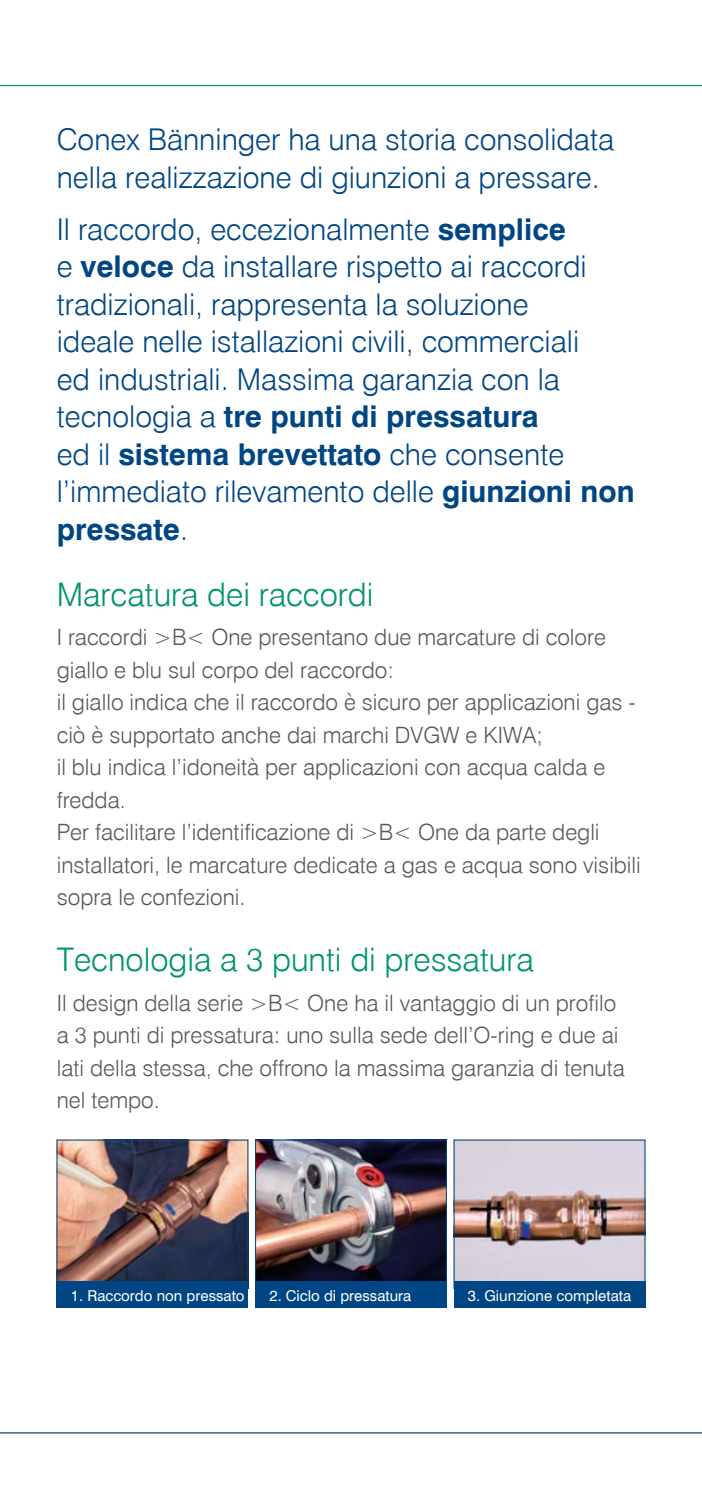
<style>
.page{position:relative;width:702px;height:1489px;background:#fff}
.page>*{position:absolute;margin:0;border:0;box-sizing:border-box;transform-origin:0 0}
.Heading{font:300 32.5px "Swiss 721 BT";color:#009370}
.Body_Intro{font:300 30px/37.5px "Swiss 721 BT";color:#004684}
.Body_Text{font:300 22.5px/32.5px "Swiss 721 BT";color:#57585a}
.t1{font:15px "Swiss 721 BT";color:#fff}
.s1{font-weight:700}
</style>
<div class="page">
<hr style="left:0;top:1431px;width:702px;height:2px;background:#004684">
<hr style="left:0;top:85px;width:702px;height:1px;background:#009370">
<img style="left:59px;top:1141px;width:187px;height:140px">
<div style="left:57px;top:1139px;width:191px;height:149px;border:1px solid #004684"></div>
<img style="left:257px;top:1141px;width:187px;height:140px">
<div style="left:255px;top:1139px;width:191px;height:149px;border:1px solid #004684"></div>
<img style="left:456px;top:1141px;width:187px;height:140px">
<div style="left:57px;top:1281px;width:191px;height:26px;background:#004684"></div>
<div style="left:255px;top:1281px;width:191px;height:26px;background:#004684"></div>
<div style="left:454px;top:1281px;width:191px;height:26px;background:#004684"></div>
<p class="Body_Intro" style="left:57px;top:121px;width:559px">Conex Bänninger ha una storia consolidata nella realizzazione di giunzioni a pressare.</p>
<p class="Body_Intro" style="left:57px;top:210px;width:579px">Il raccordo, eccezionalmente <span class="s1">semplice<br></span>e <span class="s1">veloce</span> da installare rispetto ai raccordi tradizionali, rappresenta la soluzione<br>ideale nelle istallazioni civili, commerciali<br>ed industriali. Massima garanzia con la tecnologia a <span class="s1">tre punti di pressatura<br></span>ed il <span class="s1">sistema brevettato</span> che consente l’immediato rilevamento delle <span class="s1">giunzioni non pressate</span>.</p>
<p class="Heading" style="left:57px;top:574px;width:318px">Marcatura dei raccordi</p>
<p class="Body_Text" style="left:57px;top:621px;width:585px">I raccordi &gt;B&lt; One presentano due marcature di colore giallo e blu sul corpo del raccordo:<br>il giallo indica che il raccordo è sicuro per applicazioni gas - ciò è supportato anche dai marchi DVGW e KIWA;<br>il blu indica l’idoneità per applicazioni con acqua calda e fredda.<br>Per facilitare l’identificazione di &gt;B&lt; One da parte degli installatori, le marcature dedicate a gas e acqua sono visibili sopra le confezioni.</p>
<p class="Heading" style="left:57px;top:940px;width:478px">Tecnologia a 3 punti di pressatura</p>
<p class="Body_Text" style="left:57px;top:986px;width:569px">Il design della serie &gt;B&lt; One ha il vantaggio di un profilo a 3 punti di pressatura: uno sulla sede dell’O-ring e due ai lati della stessa, che offrono la massima garanzia di tenuta nel tempo.</p>
<p class="t1" style="left:71px;top:1285px;width:175px">1. Raccordo non pressato</p>
<p class="t1" style="left:269px;top:1285px;width:143px">2. Ciclo di pressatura</p>
<p class="t1" style="left:468px;top:1285px;width:165px">3. Giunzione completata</p>
</div>
